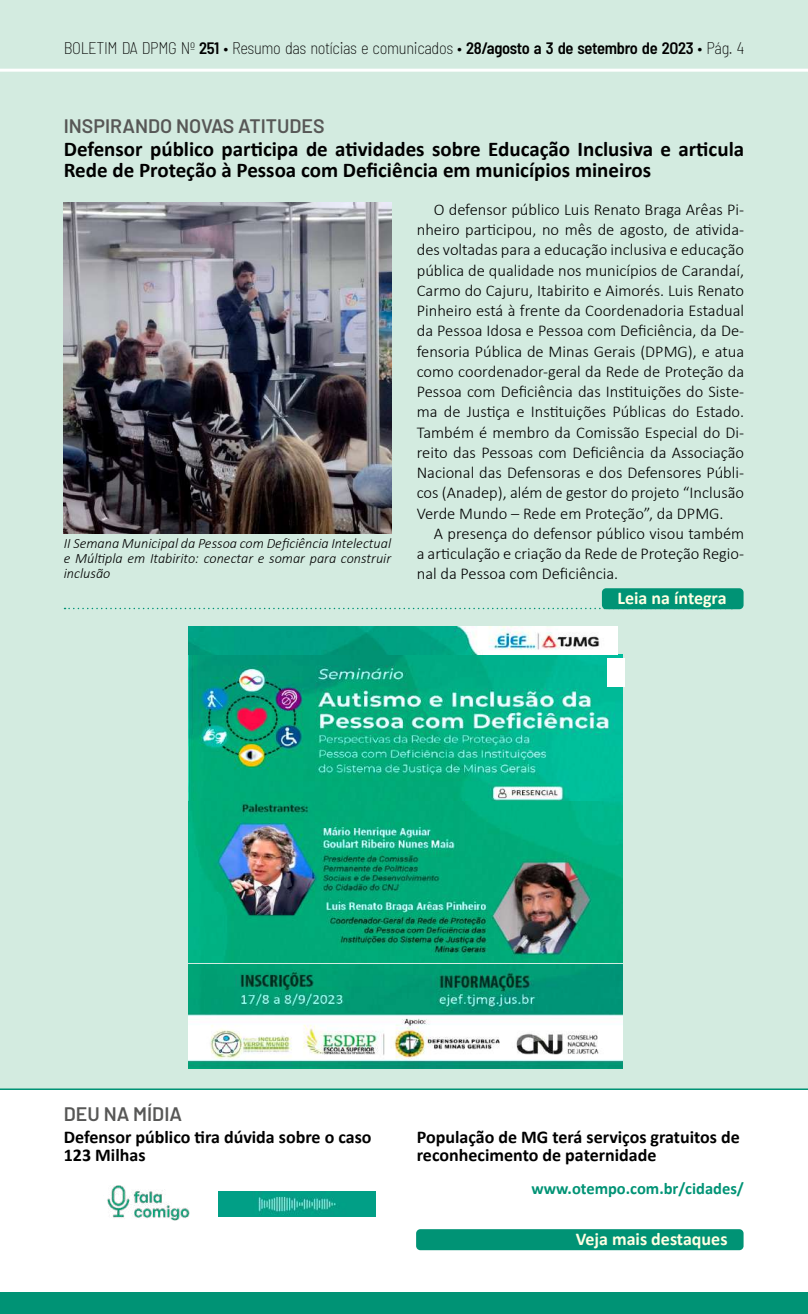
<style>
.page{position:relative;width:808px;height:1314px;background:#d3ebe0}
.page>*{position:absolute;margin:0;border:0;box-sizing:border-box;transform-origin:0 0}
.t1{font:700 21px/21px "Calibri";color:#000}
.t2{font:600 19.5px "Barlow";color:#575756}
.t3{font:700 18px/18px "Calibri";color:#000}
.t4{font:700 18px "Calibri";color:#ffffe4}
.t5{font:300 16.5px/20.2px "Calibri";color:#000;text-align:justify}
.t6{font:200 semi-condensed 16.5px "Barlow";letter-spacing:-.02em;color:#000}
.t7{font:700 16.5px "Calibri";color:#009375}
.t8{font:italic 300 14.25px/15px "Calibri";color:#000;text-align:justify}
.s1{font-weight:600}
</style>
<div class="page">
<div style="left:0;top:1291px;width:808px;height:23px;background:#009375"></div>
<hr style="left:0;top:69px;width:808px;height:3px;background:#fff">
<div style="left:0;top:1089px;width:808px;height:202px;background:#fff"></div>
<img style="left:64px;top:202px;width:327px;height:332px">
<svg style="left:65px;top:608px;width:539px;height:1px"></svg>
<div style="left:602px;top:588px;width:141px;height:21px;background:#009375;border-radius:4px"></div>
<img style="left:218px;top:1191px;width:157px;height:25px">
<img style="left:107px;top:1186px;width:83px;height:35px">
<hr style="left:0;top:1088px;width:808px;height:2px;background:#009375">
<div style="left:416px;top:1229px;width:327px;height:21px;background:#009375;border-radius:4px"></div>
<img style="left:189px;top:654px;width:433px;height:308px">
<img style="left:189px;top:964px;width:433px;height:48px">
<img style="left:189px;top:1014px;width:433px;height:54px">
<img style="left:189px;top:626px;width:428px;height:28px">
<img style="left:607px;top:658px;width:17px;height:28px">
<p class="t6" style="left:64px;top:37px;width:682px">BOLETIM DA DPMG Nº <span class="s1">251</span> • Resumo das notícias e comunicados • <span class="s1">28/agosto a 3 de setembro de 2O23</span> • Pág. 4</p>
<p class="t2" style="left:64px;top:112px;width:262px">INSPIRANDO NOVAS ATITUDES</p>
<p class="t1" style="left:64px;top:139px;width:682px">Defensor público participa de atividades sobre Educação Inclusiva e articula<br>Rede de Proteção à Pessoa com Deficiência em municípios mineiros</p>
<p class="t5" style="left:417px;top:199px;width:329px;text-indent:17px">O defensor público Luis Renato Braga Arêas Pi&shy;nheiro participou, no mês de agosto, de ativida&shy;des voltadas para a educação inclusiva e educação pública de qualidade nos municípios de Carandaí, Carmo do Cajuru, Itabirito e Aimorés. Luis Renato Pinheiro está à frente da Coordenadoria Estadual da Pessoa Idosa e Pessoa com Deficiência, da De&shy;fensoria Pública de Minas Gerais (DPMG), e atua como coordenador-geral da Rede de Proteção da Pessoa com Deficiência das Instituições do Siste&shy;ma de Justiça e Instituições Públicas do Estado.<br>Também é membro da Comissão Especial do Di&shy;reito das Pessoas com Deficiência da Associação Nacional das Defensoras e dos Defensores Públi&shy;cos (Anadep), além de gestor do projeto “Inclusão Verde Mundo – Rede em Proteção”, da DPMG.</p>
<p class="t5" style="left:417px;top:523px;width:329px;text-indent:17px">A presença do defensor público visou também a articulação e criação da Rede de Proteção Regio&shy;nal da Pessoa com Deficiência.</p>
<p class="t4" style="left:617px;top:585px;width:111px">Leia na íntegra</p>
<p class="t8" style="left:64px;top:536px;width:329px">II Semana Municipal da Pessoa com Deficiência Intelectual e Múltipla em Itabirito: conectar e somar para construir inclusão</p>
<p class="t2" style="left:64px;top:1100px;width:120px">DEU NA MÍDIA</p>
<p class="t3" style="left:64px;top:1128px;width:309px">Defensor público tira dúvida sobre o caso<br>123 Milhas</p>
<p class="t3" style="left:417px;top:1128px;width:325px">População de MG terá serviços gratuitos de reconhecimento de paternidade</p>
<p class="t7" style="left:531px;top:1177px;width:214px">www.otempo.com.br/cidades/</p>
<p class="t4" style="left:576px;top:1226px;width:153px">Veja mais destaques</p>
</div>
